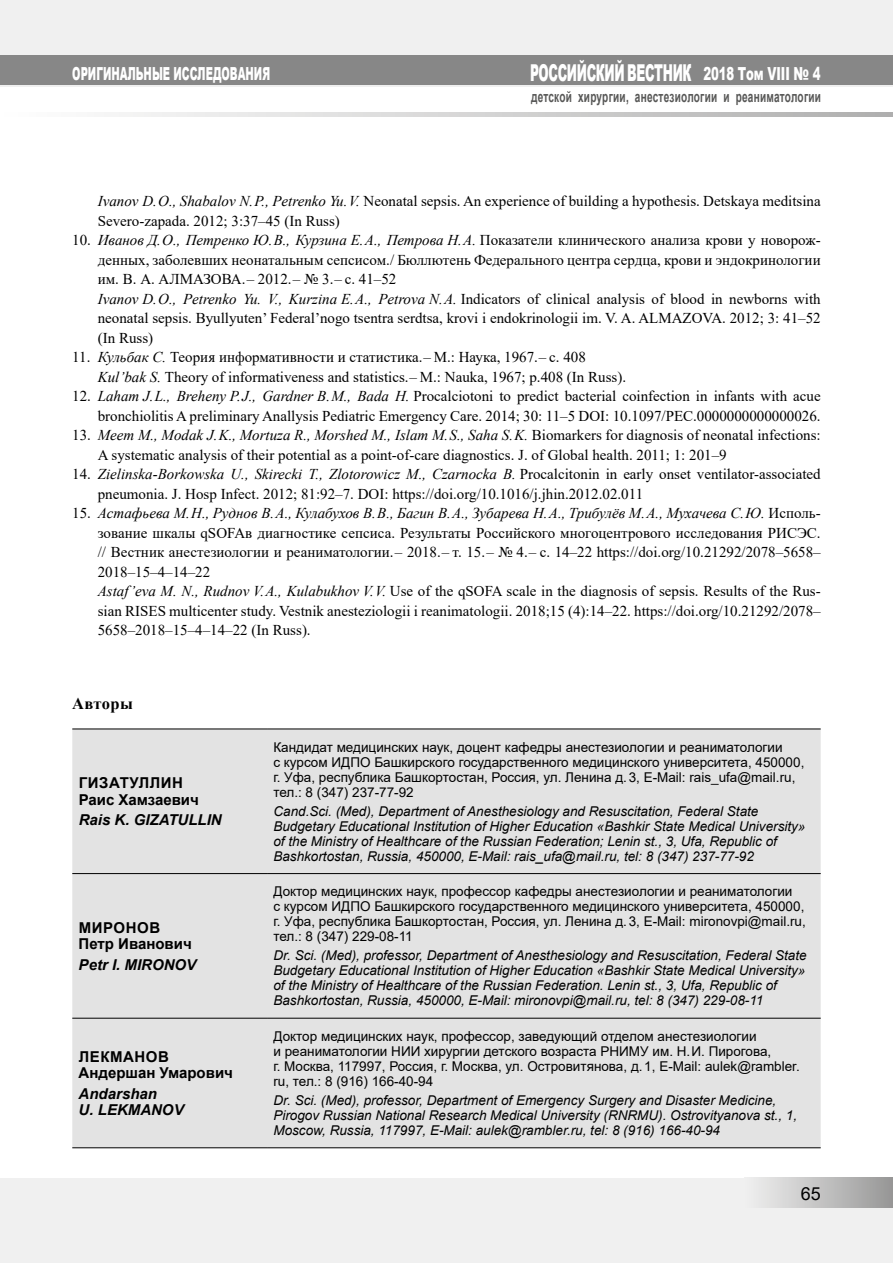
<style>
.page{position:relative;width:893px;height:1263px;background:#fff}
.page>*{position:absolute;margin:0;border:0;box-sizing:border-box;transform-origin:0 0}
.t1{font:900 23.25px "Arial";letter-spacing:-.03em;color:#fff;scale:.53 1}
.t2{font:900 18px "Arial";color:#fff;scale:.56 1}
.t3{font:900 18px "Arial";color:#fff;scale:.65 1}
.t4{font:18px "Arial";color:#000}
.t5{font:700 16.5px "Times New Roman";letter-spacing:.025em;color:#000}
.t6{font:15px/19.5px "Times New Roman";color:#000}
.t7{font:700 15px/16.5px "Arial";color:#000}
.t8{font:italic 700 15px/16.5px "Arial";color:#000}
.t9{font:700 15px "Arial";letter-spacing:.025em;color:#575756;scale:.67 1}
.t10{font:italic 13.5px/15px "Arial";color:#000}
.t11{font:13.5px/15px "Arial";color:#000}
.s1{font-style:italic}
</style>
<div class="page">
<div style="left:0;top:1178px;width:893px;height:85px;background:#f0f0f0"></div>
<div style="left:744px;top:1178px;width:149px;height:30px;background:linear-gradient(to right,#f1f1f1,#979797)"></div>
<div style="left:0;top:0;width:893px;height:87px;background:#f0f0f0"></div>
<div style="left:0;top:55px;width:893px;height:30px;background:#878787"></div>
<svg style="left:119px;top:113px;width:774px;height:4px;background:#d2d1d1"></svg>
<div style="left:72px;top:730px;width:749px;height:417px;background:#e3e3e3"></div>
<hr style="left:72px;top:873px;width:195px;height:1px;background:#000">
<hr style="left:267px;top:873px;width:554px;height:1px;background:#000">
<hr style="left:72px;top:1018px;width:195px;height:1px;background:#000">
<hr style="left:267px;top:1018px;width:554px;height:1px;background:#000">
<hr style="left:72px;top:1147px;width:195px;height:1px;background:#000">
<hr style="left:267px;top:1147px;width:554px;height:1px;background:#000">
<hr style="left:72px;top:729px;width:195px;height:1px;background:#000">
<hr style="left:267px;top:729px;width:554px;height:1px;background:#000">
<p class="t2" style="left:72px;top:61px;width:355px">ОРИГИНАЛЬНЫЕ ИССЛЕДОВАНИЯ</p>
<h1 class="t1" style="left:530px;top:56px;width:306px">РОССИЙСКИЙ ВЕСТНИК</h1>
<p class="t3" style="left:703px;top:61px;width:182px">2018 Том VIII № 4</p>
<p class="t9" style="left:531px;top:86px;width:434px">детской хирургии, анестезиологии и реаниматологии</p>
<p class="t6" style="left:98px;top:191px;width:724px"><span class="s1">Ivanov D. O., Shabalov N. P., Petrenko Yu. V.</span> Neonatal sepsis. An experience of building a hypothesis. Detskaya meditsina<br>Severo-zapada. 2012; 3:37–45 (In Russ)</p>
<p class="t6" style="left:98px;top:230px;width:724px;text-indent:-26px">10. <span class="s1">Иванов Д. О., Петренко Ю. В., Курзина Е. А., Петрова Н. А.</span> Показатели клинического анализа крови у новорож&shy;денных, заболевших неонатальным сепсисом./ Бюллютень Федерального центра сердца, крови и эндокринологии им. В. А. АЛМАЗОВА. – 2012. – № 3.– с. 41–52<br><span class="s1">Ivanov D. O., Petrenko Yu. V., Kurzina E. A., Petrova N. A.</span> Indicators of clinical analysis of blood in newborns with neonatal sepsis. Byullyuten’ Federal’nogo tsentra serdtsa, krovi i endokrinologii im. V. A. ALMAZOVA. 2012; 3: 41–52 (In Russ)</p>
<p class="t6" style="left:98px;top:347px;width:530px;text-indent:-26px">11. <span class="s1">Кульбак С.</span> Теория информативности и статистика.– М.: Наука, 1967.– с. 408<br><span class="s1">Kul’bak S.</span> Theory of informativeness and statistics.– M.: Nauka, 1967; p.408 (In Russ).</p>
<p class="t6" style="left:72px;top:386px;width:750px;text-align:right">12. <span class="s1">Laham J. L., Breheny P. J., Gardner B. M., Bada H.</span> Procalciotoni to predict bacterial coinfection in infants with acue bronchiolitis A preliminary Anallysis Pediatric Emergency Care. 2014; 30: 11–5 DOI: 10.1097/PEC.0000000000000026.</p>
<p class="t6" style="left:98px;top:425px;width:724px;text-indent:-26px">13. <span class="s1">Meem M., Modak J. K., Mortuza R., Morshed M., Islam M. S., Saha S. K.</span> Biomarkers for diagnosis of neonatal infections:<br>A systematic analysis of their potential as a point-of-care diagnostics. J. of Global health. 2011; 1: 201–9</p>
<p class="t6" style="left:98px;top:464px;width:724px;text-indent:-26px">14. <span class="s1">Zielinska-Borkowska U., Skirecki T., Zlotorowicz M., Czarnocka B.</span> Procalcitonin in early onset ventilator-associated pneumonia. J. Hosp Infect. 2012; 81:92–7. DOI: https://doi.org/10.1016/j.jhin.2012.02.011</p>
<p class="t6" style="left:98px;top:503px;width:724px;text-indent:-26px">15. <span class="s1">Астафьева М. Н., Руднов В. А., Кулабухов В. В., Багин В. А., Зубарева Н. А., Трибулёв М. А., Мухачева С. Ю.</span> Исполь&shy;зование шкалы qSOFAв диагностике сепсиса. Результаты Российского многоцентрового исследования РИСЭС. // Вестник анестезиологии и реаниматологии. – 2018.– т. 15. – № 4.– с. 14–22 https://doi.org/10.21292/2078–5658– 2018–15–4–14–22<br><span class="s1">Astaf’eva M. N., Rudnov V. A., Kulabukhov V. V.</span> Use of the qSOFA scale in the diagnosis of sepsis. Results of the Rus&shy;sian RISES multicenter study. Vestnik anesteziologii i reanimatologii. 2018;15 (4):14–22. https://doi.org/10.21292/2078– 5658–2018–15–4–14–22 (In Russ).</p>
<p class="t5" style="left:72px;top:692px;width:62px">Авторы</p>
<p class="t7" style="left:79px;top:775px;width:122px">ГИЗАТУЛЛИН<br>Раис Хамзаевич</p>
<p class="t8" style="left:79px;top:812px;width:145px">Rais K. GIZATULLIN</p>
<p class="t7" style="left:79px;top:919px;width:115px">МИРОНОВ<br>Петр Иванович</p>
<p class="t8" style="left:79px;top:957px;width:119px">Petr I. MIRONOV</p>
<p class="t7" style="left:79px;top:1048px;width:156px">ЛЕКМАНОВ<br>Андершан Умарович</p>
<p class="t8" style="left:79px;top:1086px;width:106px">Andarshan<br>U. LEKMANOV</p>
<p class="t11" style="left:273px;top:739px;width:532px">Кандидат медицинских наук, доцент кафедры анестезиологии и реаниматологии<br>с курсом ИДПО Башкирского государственного медицинского университета, 450000, г. Уфа, республика Башкортостан, Россия, ул. Ленина д.3, E-Mail: rais_ufa@mail.ru, тел.: 8 (347) 237-77-92</p>
<p class="t10" style="left:273px;top:804px;width:533px">Cand.Sci. (Med), Department of Anesthesiology and Resuscitation, Federal State Budgetary Educational Institution of Higher Education «Bashkir State Medical University» of the Ministry of Healthcare of the Russian Federation; Lenin st., 3, Ufa, Republic of Bashkortostan, Russia, 450000, E-Mail: rais_ufa@mail.ru, tel: 8 (347) 237-77-92</p>
<p class="t11" style="left:273px;top:884px;width:534px">Доктор медицинских наук, профессор кафедры анестезиологии и реаниматологии<br>с курсом ИДПО Башкирского государственного медицинского университета, 450000, г. Уфа, республика Башкортостан, Россия, ул. Ленина д.3, E-Mail: mironovpi@mail.ru, тел.: 8 (347) 229-08-11</p>
<p class="t10" style="left:273px;top:948px;width:535px">Dr. Sci. (Med), professor, Department of Anesthesiology and Resuscitation, Federal State Budgetary Educational Institution of Higher Education «Bashkir State Medical University» of the Ministry of Healthcare of the Russian Federation. Lenin st., 3, Ufa, Republic of Bashkortostan, Russia, 450000, E-Mail: mironovpi@mail.ru, tel: 8 (347) 229-08-11</p>
<p class="t11" style="left:273px;top:1028px;width:528px">Доктор медицинских наук, профессор, заведующий отделом анестезиологии<br>и реаниматологии НИИ хирургии детского возраста РНИМУ им. Н. И. Пирогова,<br>г. Москва, 117997, Россия, г. Москва, ул. Островитянова, д.1, E-Mail: aulek@rambler. ru, тел.: 8 (916) 166-40-94</p>
<p class="t10" style="left:273px;top:1093px;width:525px">Dr. Sci. (Med), professor, Department of Emergency Surgery and Disaster Medicine,<br>Pirogov Russian National Research Medical University (RNRMU). Ostrovityanova st., 1,<br>Moscow, Russia, 117997, E-Mail: aulek@rambler.ru, tel: 8 (916) 166-40-94</p>
<p class="t4" style="left:801px;top:1181px;width:22px">65</p>
</div>
